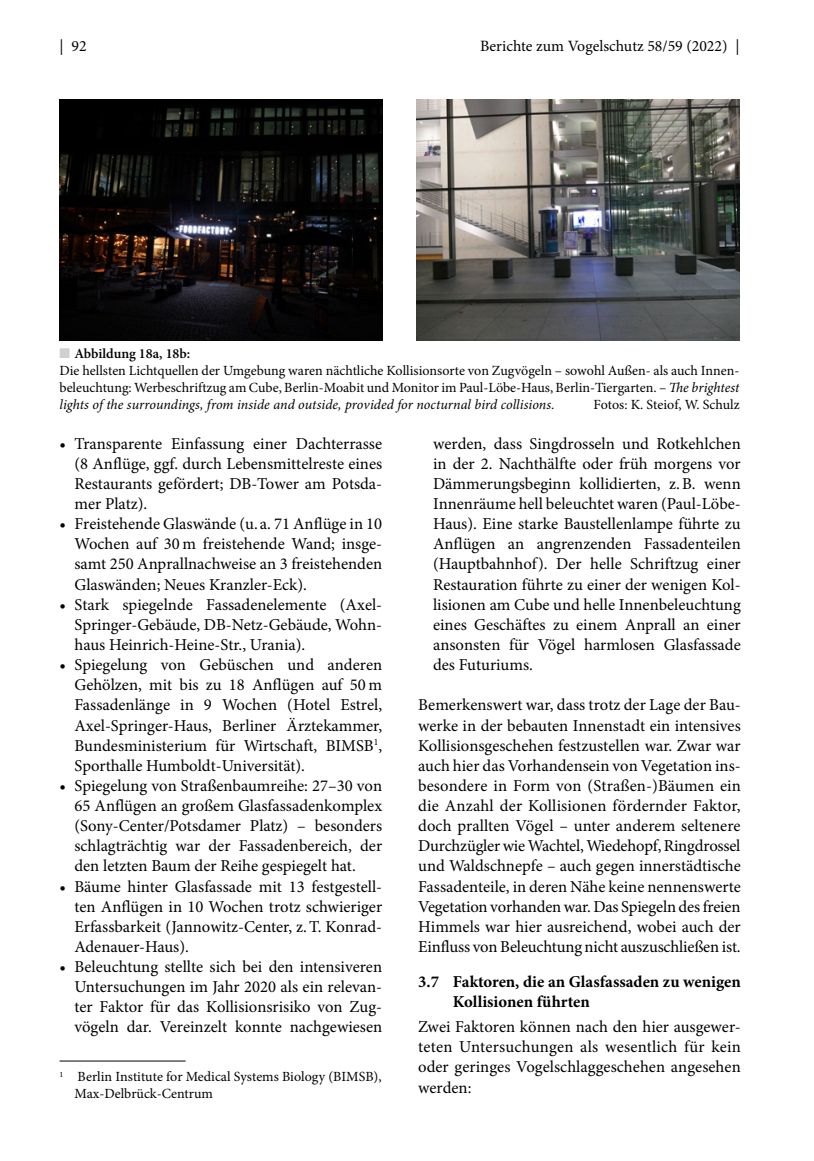
<style>
.page{position:relative;width:814px;height:1161px;background:#fff}
.page>*{position:absolute;margin:0;border:0;box-sizing:border-box;transform-origin:0 0}
.Grundschrift_ohne_Einzug{font:16.62px/20.1px "Minion Pro";color:#000;text-align:justify}
.Titel_02{font:700 16.62px/20.1px "Minion Pro";color:#000}
.t1{font:15.75px "Minion Pro";color:#000}
.Legende{font:14px/16.8px "Minion Pro";color:#000;text-align:justify}
.Fußnote{font:14px/16.6px "Minion Pro";color:#000}
.t2{font:600 14px "Minion Pro";color:#000}
.s1{color:#d1cfcf}
.s2{font-style:italic}
</style>
<div class="page">
<hr style="left:60px;top:1060px;width:126px;height:1px;background:#000">
<img style="left:60px;top:99px;width:322px;height:242px">
<img style="left:417px;top:99px;width:322px;height:242px">
<p class="t1" style="left:59px;top:36px;width:29px">| 92</p>
<p class="t1" style="left:480px;top:36px;width:261px">Berichte zum Vogelschutz 58/59 (2022) |</p>
<p class="t2" style="left:60px;top:344px;width:132px"><span class="s1">■</span> Abbildung 18a, 18b:</p>
<p class="Legende" style="left:60px;top:362px;width:681px">Die hellsten Lichtquellen der Umgebung waren nächtliche Kollisionsorte von Zugvögeln – sowohl Außen- als auch Innen&shy;beleuchtung: Werbeschriftzug am Cube, Berlin-Moabit und Monitor im Paul-Löbe-Haus, Berlin-Tiergarten. – <span class="s2">The brightest lights of the surroundings, from inside and outside, provided for nocturnal bird collisions.</span></p>
<p class="Legende" style="left:593px;top:396px;width:147px">Fotos: K. Steiof, W. Schulz</p>
<p class="Grundschrift_ohne_Einzug" style="left:74px;top:433px;width:309px;text-indent:-15px">• Transparente Einfassung einer Dachterrasse (8 Anflüge, ggf. durch Lebensmittelreste eines Restaurants gefördert; DB-Tower am Potsda&shy;mer Platz).</p>
<p class="Grundschrift_ohne_Einzug" style="left:74px;top:514px;width:309px;text-indent:-15px">• Freistehende Glaswände (u. a. 71 Anflüge in 10<br>Wochen auf 30 m freistehende Wand; insge&shy;samt 250 Anprallnachweise an 3 freistehenden Glaswänden; Neues Kranzler-Eck).</p>
<p class="Grundschrift_ohne_Einzug" style="left:74px;top:594px;width:309px;text-indent:-15px">• Stark spiegelnde Fassadenelemente (Axel-Springer-Gebäude, DB-Netz-Gebäude, Wohn&shy;haus Heinrich-Heine-Str., Urania).</p>
<p class="Grundschrift_ohne_Einzug" style="left:74px;top:655px;width:309px;text-indent:-15px">• Spiegelung von Gebüschen und anderen Gehölzen, mit bis zu 18 Anflügen auf 50 m Fassadenlänge in 9 Wochen (Hotel Estrel, Axel-Springer-Haus, Berliner Ärztekammer, Bundesministerium für Wirtschaft, BIMSB<sup>1</sup>, Sporthalle Humboldt-Universität).</p>
<p class="Grundschrift_ohne_Einzug" style="left:74px;top:775px;width:309px;text-indent:-15px">• Spiegelung von Straßenbaumreihe: 27–30 von 65 Anflügen an großem Glasfassadenkomplex (Sony-Center/Potsdamer Platz) – besonders schlagträchtig war der Fassadenbereich, der den letzten Baum der Reihe gespiegelt hat.</p>
<p class="Grundschrift_ohne_Einzug" style="left:74px;top:876px;width:309px;text-indent:-15px">• Bäume hinter Glasfassade mit 13 festgestell&shy;ten Anflügen in 10 Wochen trotz schwieriger Erfassbarkeit (Jannowitz-Center, z.T. Konrad-Adenauer-Haus).</p>
<p class="Grundschrift_ohne_Einzug" style="left:74px;top:957px;width:309px;text-indent:-15px">• Beleuchtung stellte sich bei den intensiveren Untersuchungen im Jahr 2020 als ein relevan&shy;ter Faktor für das Kollisionsrisiko von Zug&shy;vögeln dar. Vereinzelt konnte nachgewiesen</p>
<p class="Fußnote" style="left:74px;top:1068px;width:309px;text-indent:-15px"><sup>1</sup> Berlin Institute for Medical Systems Biology (BIMSB),<br>Max-Delbrück-Centrum</p>
<p class="Grundschrift_ohne_Einzug" style="left:433px;top:433px;width:309px">werden, dass Singdrosseln und Rotkehlchen in der 2. Nachthälfte oder früh morgens vor Dämmerungsbeginn kollidierten, z.B. wenn Innenräume hell beleuchtet waren (Paul-Löbe-Haus). Eine starke Baustellenlampe führte zu Anflügen an angrenzenden Fassadenteilen (Hauptbahnhof). Der helle Schriftzug einer Restauration führte zu einer der wenigen Kol&shy;lisionen am Cube und helle Innenbeleuchtung eines Geschäftes zu einem Anprall an einer ansonsten für Vögel harmlosen Glasfassade des Futuriums.</p>
<p class="Grundschrift_ohne_Einzug" style="left:418px;top:695px;width:324px">Bemerkenswert war, dass trotz der Lage der Bau&shy;werke in der bebauten Innenstadt ein intensives Kollisionsgeschehen festzustellen war. Zwar war auch hier das Vorhandensein von Vegetation ins&shy;besondere in Form von (Straßen-)Bäumen ein die Anzahl der Kollisionen fördernder Faktor, doch prallten Vögel – unter anderem seltenere Durchzügler wie Wachtel, Wiedehopf, Ringdrossel und Waldschnepfe – auch gegen innerstädtische Fassadenteile, in deren Nähe keine nennenswerte Vegetation vorhanden war. Das Spiegeln des freien Himmels war hier ausreichend, wobei auch der Einfluss von Beleuchtung nicht auszuschließen ist.</p>
<p class="Titel_02" style="left:453px;top:971px;width:289px;text-indent:-35px">3.7 Faktoren, die an Glasfassaden zu wenigen<br>Kollisionen führten</p>
<p class="Grundschrift_ohne_Einzug" style="left:418px;top:1017px;width:324px">Zwei Faktoren können nach den hier ausgewer&shy;teten Untersuchungen als wesentlich für kein oder geringes Vogelschlaggeschehen angesehen werden:</p>
</div>
